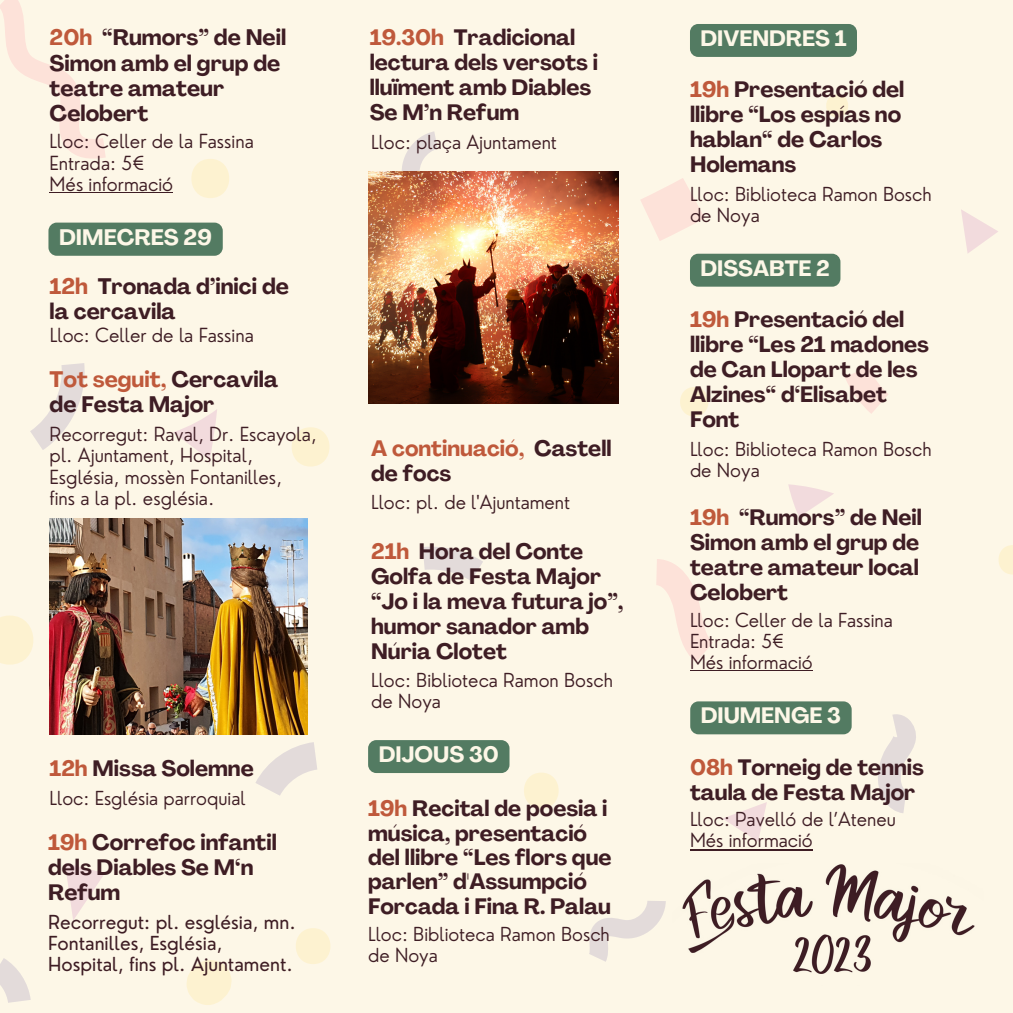
<style>
.page{position:relative;width:1013px;height:1013px;background:#fff}
.page>*{position:absolute;margin:0;border:0;box-sizing:border-box;transform-origin:0 0}
.t1{font:700 22.12px/25.1px "Agrandir";color:#3e1d24}
.t2{font:700 22.12px "Agrandir";color:#fdf7e7}
.t3{font:700 22px/24.9px "Agrandir";color:#3e1d24}
.t4{font:700 22px "Agrandir";color:#fdf7e7}
.t5{font:700 22px/24.9px "Agrandir";color:#bf593b}
.t6{font:300 19px/21.4px "Nourd";color:#3e1d24}
.t7{font:300 18.88px/21.2px "Nourd";color:#3e1d24}
.t8{font:18.88px/21.2px "Nourd";color:#3e1d24}
.s1{color:#bf593b}
.s2{color:#3e1d24}
</style>
<div class="page">
<div style="left:0;top:0;width:1012px;height:1012px;background:#fdf7e7"></div>
<svg style="left:256px;top:742px;width:61px;height:53px"></svg>
<svg style="left:423px;top:547px;width:60px;height:34px"></svg>
<svg style="left:878px;top:714px;width:38px;height:99px"></svg>
<svg style="left:30px;top:363px;width:55px;height:87px"></svg>
<svg style="left:402px;top:131px;width:36px;height:40px"></svg>
<svg style="left:0;top:958px;width:31px;height:44px"></svg>
<svg style="left:589px;top:901px;width:76px;height:60px"></svg>
<svg style="left:826px;top:94px;width:22px;height:23px"></svg>
<svg style="left:191px;top:159px;width:38px;height:39px"></svg>
<svg style="left:292px;top:427px;width:38px;height:39px"></svg>
<svg style="left:0;top:615px;width:33px;height:49px"></svg>
<svg style="left:524px;top:773px;width:35px;height:35px"></svg>
<svg style="left:999px;top:545px;width:13px;height:29px"></svg>
<svg style="left:680px;top:387px;width:28px;height:29px"></svg>
<svg style="left:187px;top:960px;width:44px;height:45px"></svg>
<svg style="left:296px;top:928px;width:34px;height:36px"></svg>
<svg style="left:656px;top:559px;width:57px;height:103px"></svg>
<svg style="left:845px;top:367px;width:43px;height:47px"></svg>
<svg style="left:641px;top:178px;width:64px;height:63px"></svg>
<svg style="left:0;top:0;width:106px;height:159px"></svg>
<svg style="left:788px;top:484px;width:46px;height:34px"></svg>
<svg style="left:173px;top:409px;width:44px;height:55px"></svg>
<svg style="left:723px;top:802px;width:44px;height:39px"></svg>
<svg style="left:65px;top:863px;width:40px;height:57px"></svg>
<svg style="left:961px;top:209px;width:37px;height:44px"></svg>
<img style="left:50px;top:518px;width:257px;height:216px">
<div style="left:48px;top:222px;width:175px;height:34px;background:#537b62;border-radius:8px"></div>
<img style="left:368px;top:171px;width:250px;height:233px">
<div style="left:368px;top:740px;width:141px;height:33px;background:#537b62;border-radius:8px"></div>
<div style="left:690px;top:24px;width:167px;height:33px;background:#537b62;border-radius:8px"></div>
<div style="left:690px;top:254px;width:150px;height:33px;background:#537b62;border-radius:8px"></div>
<hr style="left:690px;top:670px;width:122px;height:1px;background:#3e1d24">
<hr style="left:690px;top:848px;width:122px;height:2px;background:#3e1d24">
<div style="left:690px;top:701px;width:161px;height:33px;background:#537b62;border-radius:8px"></div>
<hr style="left:50px;top:192px;width:123px;height:1px;background:#3e1d24">
<img style="left:682px;top:864px;width:293px;height:89px">
<img style="left:783px;top:932px;width:91px;height:42px">
<p class="t1" style="left:50px;top:27px;width:238px"><span class="s1">20h</span> “Rumors” de Neil<br>Simon amb el grup de teatre amateur<br>Celobert</p>
<p class="t6" style="left:50px;top:130px;width:206px">Lloc: Celler de la Fassina</p>
<p class="t6" style="left:50px;top:152px;width:97px">Entrada: 5€</p>
<p class="t6" style="left:50px;top:173px;width:125px">Més informació</p>
<p class="t2" style="left:59px;top:228px;width:154px">DIMECRES 29</p>
<p class="t1" style="left:50px;top:276px;width:241px"><span class="s1">12h</span> Tronada d’inici de la cercavila</p>
<p class="t6" style="left:50px;top:324px;width:205px">Lloc: Celler de la Fassina</p>
<p class="t1" style="left:50px;top:369px;width:230px"><span class="s1">Tot seguit,</span> Cercavila de Festa Major</p>
<p class="t6" style="left:50px;top:423px;width:269px">Recorregut: Raval, Dr. Escayola, pl. Ajuntament, Hospital,<br>Església, mossèn Fontanilles,</p>
<p class="t6" style="left:50px;top:487px;width:166px">fins a la pl. església.</p>
<p class="t3" style="left:50px;top:758px;width:206px"><span class="s1">12h</span> Missa Solemne</p>
<p class="t7" style="left:50px;top:787px;width:197px">Lloc: Església parroquial</p>
<p class="t3" style="left:48px;top:832px;width:230px"><span class="s1">19h</span> Correfoc infantil dels Diables Se M‘n<br>Refum</p>
<p class="t8" style="left:48px;top:911px;width:249px">Recorregut: pl. església, mn.<br>Fontanilles, Església,<br>Hospital, fins pl. Ajuntament.</p>
<p class="t3" style="left:369px;top:27px;width:230px"><span class="s1">19.30h</span> Tradicional lectura dels versots i lluïment amb Diables<br>Se M’n Refum</p>
<p class="t7" style="left:371px;top:131px;width:187px">Lloc: plaça Ajuntament</p>
<p class="t5" style="left:371px;top:437px;width:242px">A continuació, <span class="s2">Castell de focs</span></p>
<p class="t7" style="left:371px;top:491px;width:200px">Lloc: pl. de l'Ajuntament</p>
<p class="t3" style="left:371px;top:541px;width:254px"><span class="s1">21h</span> Hora del Conte<br>Golfa de Festa Major “Jo i la meva futura jo”, humor sanador amb<br>Núria Clotet</p>
<p class="t7" style="left:371px;top:669px;width:243px">Lloc: Biblioteca Ramon Bosch de Noya</p>
<p class="t4" style="left:378px;top:745px;width:122px">DIJOUS 30</p>
<p class="t3" style="left:368px;top:798px;width:245px;line-height:24.4px"><span class="s1">19h</span> Recital de poesia i música, presentació del llibre “Les flors que parlen” d'Assumpció<br>Forcada i Fina R. Palau</p>
<p class="t7" style="left:368px;top:923px;width:243px">Lloc: Biblioteca Ramon Bosch de Noya</p>
<p class="t4" style="left:700px;top:29px;width:147px">DIVENDRES 1</p>
<p class="t3" style="left:690px;top:79px;width:216px"><span class="s1">19h</span> Presentació del llibre “Los espías no hablan“ de Carlos<br>Holemans</p>
<p class="t7" style="left:690px;top:183px;width:243px">Lloc: Biblioteca Ramon Bosch de Noya</p>
<p class="t4" style="left:700px;top:259px;width:131px">DISSABTE 2</p>
<p class="t3" style="left:690px;top:309px;width:240px"><span class="s1">19h</span> Presentació del llibre “Les 21 madones de Can Llopart de les<br>Alzines“ d‘Elisabet<br>Font</p>
<p class="t7" style="left:690px;top:438px;width:243px">Lloc: Biblioteca Ramon Bosch de Noya</p>
<p class="t3" style="left:690px;top:507px;width:233px"><span class="s1">19h</span> “Rumors” de Neil<br>Simon amb el grup de teatre amateur local<br>Celobert</p>
<p class="t7" style="left:690px;top:609px;width:204px">Lloc: Celler de la Fassina</p>
<p class="t7" style="left:690px;top:630px;width:96px">Entrada: 5€</p>
<p class="t7" style="left:690px;top:651px;width:124px">Més informació</p>
<p class="t4" style="left:700px;top:706px;width:142px">DIUMENGE 3</p>
<p class="t3" style="left:690px;top:756px;width:235px"><span class="s1">08h</span> Torneig de tennis taula de Festa Major</p>
<p class="t7" style="left:690px;top:808px;width:207px">Lloc: Pavelló de l’Ateneu</p>
<p class="t7" style="left:690px;top:829px;width:124px">Més informació</p>
</div>
